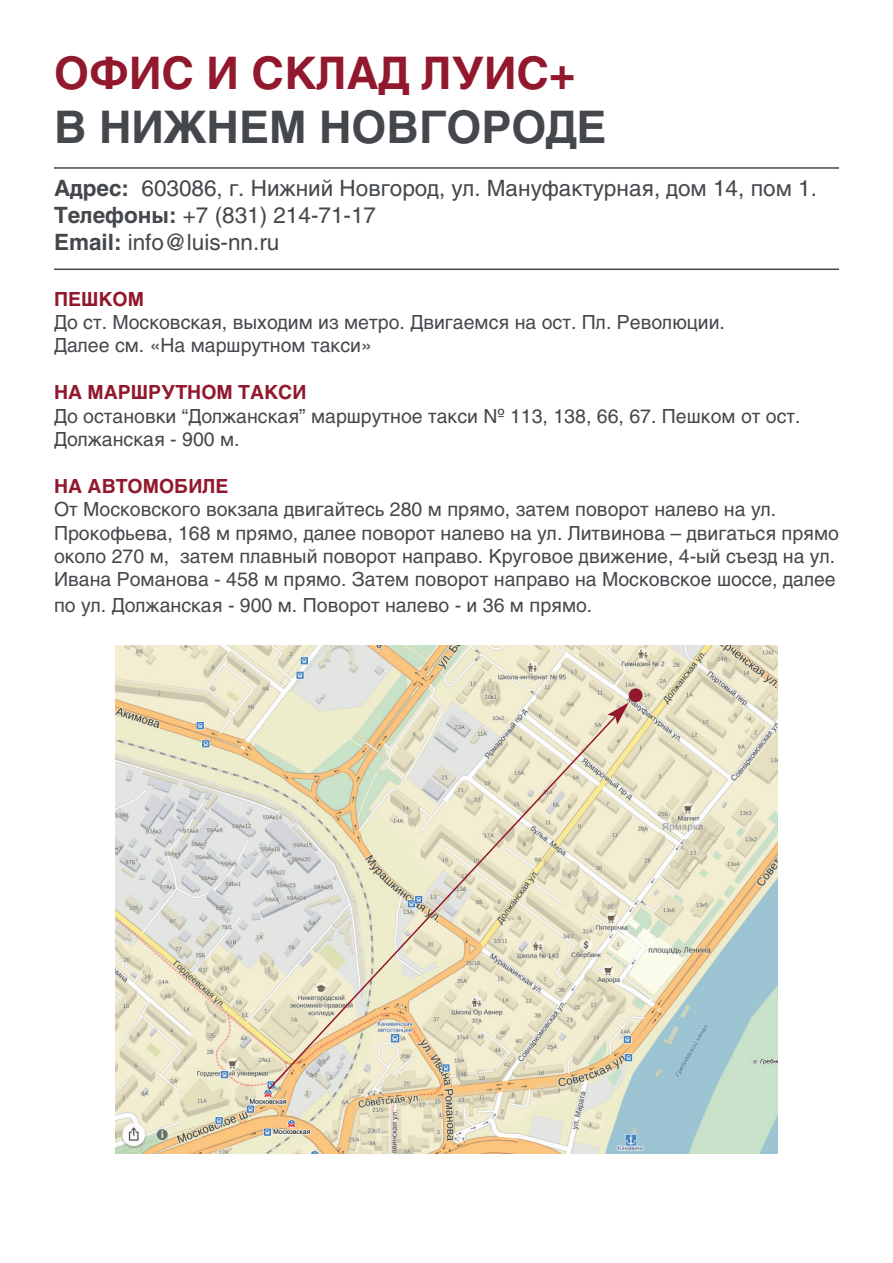
<style>
.page{position:relative;width:893px;height:1263px;background:#fff}
.page>*{position:absolute;margin:0;border:0;box-sizing:border-box;transform-origin:0 0}
.t1{font:700 45px "AG Letterica C";color:#44484c}
.t2{font:700 45px "AG Letterica C";color:#92182d}
.t3{font:22.5px/27px "AG Letterica C";color:#44484c}
.t4{font:19.5px/23.4px "AG Letterica C";color:#44484c}
.t5{font:700 19.5px "AG Letterica C";color:#92182d}
.s1{font-weight:700}
</style>
<div class="page">
<hr style="left:54px;top:167px;width:785px;height:2px;background:#44484c">
<hr style="left:54px;top:269px;width:785px;height:1px;background:#44484c">
<img style="left:115px;top:645px;width:663px;height:508px">
<div style="left:629px;top:688px;width:14px;height:14px;background:#92182d;border-radius:50%"></div>
<svg style="left:267px;top:703px;width:361px;height:388px;background:#e3ddc5"></svg>
<svg style="left:607px;top:702px;width:22px;height:22px"></svg>
<h1 class="t2" style="left:54px;top:47px;width:523px">ОФИС И СКЛАД ЛУИС+</h1>
<h1 class="t1" style="left:54px;top:101px;width:554px">В НИЖНЕМ НОВГОРОДЕ</h1>
<p class="t3" style="left:54px;top:175px;width:764px"><span class="s1">Адрес:</span> 603086, г. Нижний Новгород, ул. Мануфактурная, дом 14, пом 1.<br><span class="s1">Телефоны:</span> +7 (831) 214-71-17<br><span class="s1">Email:</span> info@luis-nn.ru</p>
<p class="t5" style="left:54px;top:287px;width:91px">ПЕШКОМ</p>
<p class="t4" style="left:54px;top:310px;width:672px">До ст. Московская, выходим из метро. Двигаемся на ост. Пл. Революции.<br>Далее см. «На маршрутном такси»</p>
<p class="t5" style="left:54px;top:381px;width:254px">НА МАРШРУТНОМ ТАКСИ</p>
<p class="t4" style="left:54px;top:404px;width:748px">До остановки “Должанская” маршрутное такси № 113, 138, 66, 67. Пешком от ост.<br>Должанская - 900 м.</p>
<p class="t5" style="left:54px;top:474px;width:176px">НА АВТОМОБИЛЕ</p>
<p class="t4" style="left:54px;top:497px;width:786px">От Московского вокзала двигайтесь 280 м прямо, затем поворот налево на ул.<br>Прокофьева, 168 м прямо, далее поворот налево на ул. Литвинова – двигаться прямо около 270 м, затем плавный поворот направо. Круговое движение, 4-ый съезд на ул.<br>Ивана Романова - 458 м прямо. Затем поворот направо на Московское шоссе, далее</p>
<p class="t4" style="left:54px;top:593px;width:540px">по ул. Должанская - 900 м. Поворот налево - и 36 м прямо.</p>
</div>
